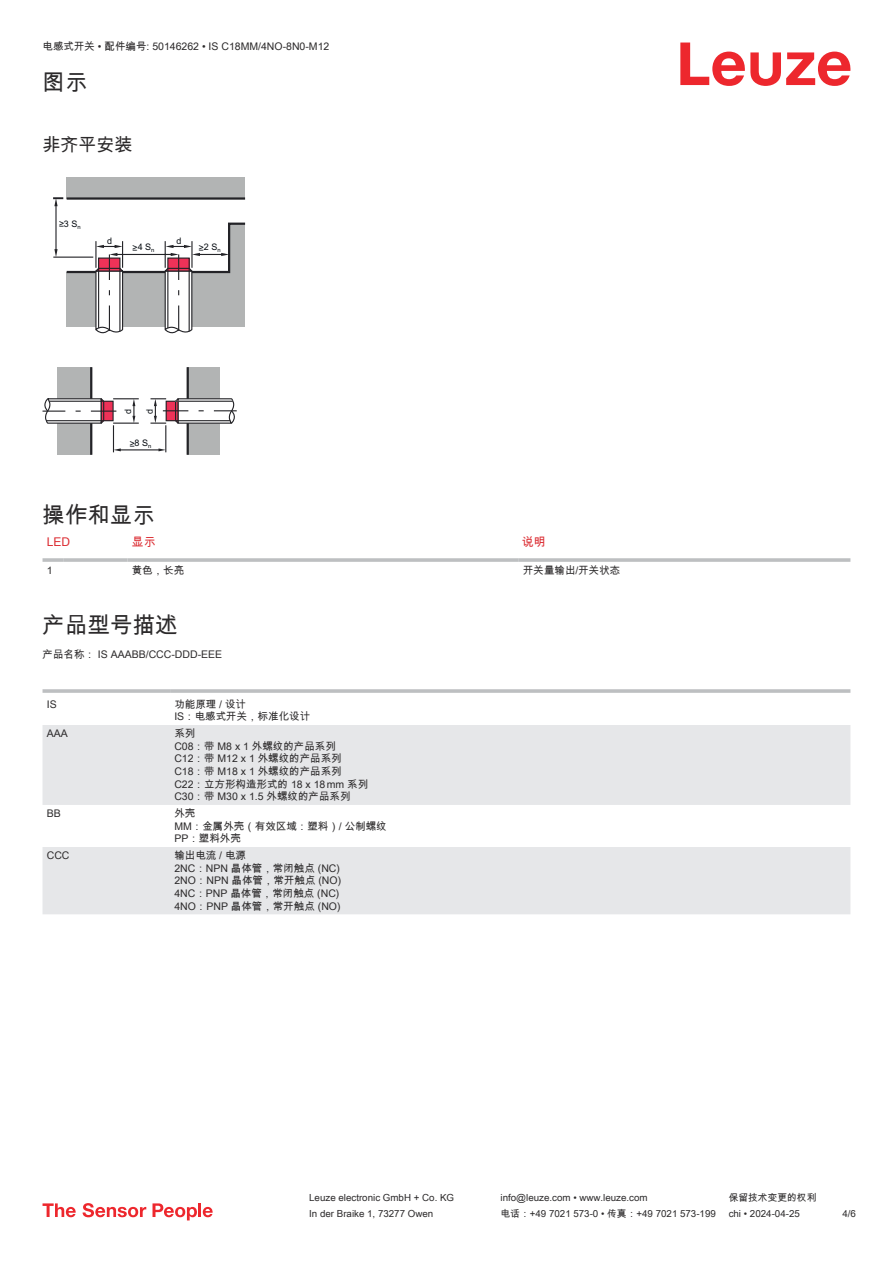
<style>
.page{position:relative;width:893px;height:1263px;background:#fff}
.page>*{position:absolute;margin:0;border:0;box-sizing:border-box;transform-origin:0 0}
.t1{font:22.5px "Arial Unicode MS";color:#2b292a}
.t2{font:18px "Arial Unicode MS";color:#2b292a}
.t3{font:12px "Arial Unicode MS";color:#db2a30}
.t4{font:10.5px/12.6px "Arial Unicode MS";color:#2b292a}
.t5{font:9.75px "Arial Unicode MS";color:#2b292a}
.t6{font:9px "Arial";color:#03080e}
.t7{font:9px "Arial";color:#070c11}
</style>
<div class="page">
<svg style="left:680px;top:43px;width:170px;height:43px"></svg>
<hr style="left:43px;top:558px;width:21px;height:4px;background:#c7c9cb">
<hr style="left:64px;top:558px;width:64px;height:4px;background:#c8cacb">
<hr style="left:128px;top:558px;width:391px;height:4px;background:#c7c9cb">
<hr style="left:519px;top:558px;width:331px;height:4px;background:#bdbfc1">
<svg style="left:43px;top:725px;width:807px;height:189px;fill:#e6e7e9"></svg>
<hr style="left:43px;top:689px;width:127px;height:4px;background:#bdbfc1">
<hr style="left:170px;top:689px;width:680px;height:4px;background:#c5c7c8">
<svg style="left:43px;top:1203px;width:33px;height:14px"></svg>
<svg style="left:83px;top:1203px;width:63px;height:14px"></svg>
<svg style="left:153px;top:1203px;width:44px;height:17px"></svg>
<hr style="left:198px;top:1203px;width:3px;height:14px;background:#ed272d">
<svg style="left:203px;top:1207px;width:10px;height:10px"></svg>
<div style="left:67px;top:177px;width:178px;height:22px;background:#b2b4b4"></div>
<hr style="left:67px;top:197px;width:178px;height:3px;background:#232327">
<hr style="left:53px;top:257px;width:40px;height:1px;background:#232327">
<hr style="left:55px;top:204px;width:2px;height:46px;background:#232327">
<svg style="left:64px;top:222px;width:181px;height:112px"></svg>
<svg style="left:53px;top:197px;width:10px;height:9px"></svg>
<svg style="left:54px;top:249px;width:4px;height:8px"></svg>
<div style="left:188px;top:367px;width:32px;height:88px;background:#b2b4b4"></div>
<hr style="left:187px;top:367px;width:2px;height:88px;background:#232327">
<div style="left:57px;top:367px;width:34px;height:88px;background:#b2b4b4"></div>
<hr style="left:90px;top:367px;width:2px;height:88px;background:#232327">
<hr style="left:119px;top:449px;width:41px;height:1px;background:#232327">
<svg style="left:150px;top:397px;width:87px;height:55px"></svg>
<svg style="left:43px;top:396px;width:96px;height:56px"></svg>
<p class="t4" style="left:43px;top:40px;width:288px">电感式开关 • 配件编号: 50146262 • IS C18MM/4NO-8N0-M12</p>
<h1 class="t1" style="left:43px;top:66px;width:46px">图示</h1>
<h2 class="t2" style="left:43px;top:132px;width:91px">非齐平安装</h2>
<p class="t6" style="left:59px;top:219px;width:23px">≥3 S<sub>n</sub></p>
<p class="t7" style="left:107px;top:235px;width:7px">d</p>
<p class="t7" style="left:176px;top:235px;width:7px">d</p>
<p class="t6" style="left:132px;top:242px;width:24px">≥4 S<sub>n</sub></p>
<p class="t6" style="left:199px;top:242px;width:23px">≥2 S<sub>n</sub></p>
<p class="t7" style="left:123px;top:414px;width:7px;rotate:-90deg">d</p>
<p class="t7" style="left:145px;top:414px;width:7px;rotate:-90deg">d</p>
<p class="t6" style="left:130px;top:438px;width:23px">≥8 S<sub>n</sub></p>
<h1 class="t1" style="left:43px;top:499px;width:114px">操作和显示</h1>
<p class="t3" style="left:47px;top:533px;width:25px">LED</p>
<p class="t3" style="left:132px;top:533px;width:25px">显示</p>
<p class="t3" style="left:522px;top:533px;width:25px">说明</p>
<p class="t4" style="left:47px;top:564px;width:7px">1</p>
<p class="t4" style="left:132px;top:564px;width:54px">黄色，长亮</p>
<p class="t4" style="left:523px;top:564px;width:99px">开关量输出/开关状态</p>
<h1 class="t1" style="left:43px;top:608px;width:136px">产品型号描述</h1>
<p class="t4" style="left:43px;top:648px;width:181px">产品名称： IS AAABB/CCC-DDD-EEE</p>
<p class="t4" style="left:47px;top:698px;width:11px">IS</p>
<p class="t4" style="left:174px;top:697px;width:137px">功能原理 / 设计<br>IS：电感式开关，标准化设计</p>
<p class="t4" style="left:47px;top:727px;width:23px">AAA</p>
<p class="t4" style="left:174px;top:727px;width:195px">系列<br>C08：带 M8 x 1 外螺纹的产品系列<br>C12：带 M12 x 1 外螺纹的产品系列<br>C18：带 M18 x 1 外螺纹的产品系列<br>C22：立方形构造形式的 18 x 18 mm 系列<br>C30：带 M30 x 1.5 外螺纹的产品系列</p>
<p class="t4" style="left:47px;top:807px;width:16px">BB</p>
<p class="t4" style="left:174px;top:807px;width:214px">外壳<br>MM：金属外壳（有效区域：塑料）/ 公制螺纹<br>PP：塑料外壳</p>
<p class="t4" style="left:47px;top:849px;width:24px">CCC</p>
<p class="t4" style="left:174px;top:849px;width:168px">输出电流 / 电源<br>2NC：NPN 晶体管，常闭触点 (NC)<br>2NO：NPN 晶体管，常开触点 (NO)<br>4NC：PNP 晶体管，常闭触点 (NC)<br>4NO：PNP 晶体管，常开触点 (NO)</p>
<p class="t5" style="left:309px;top:1191px;width:146px">Leuze electronic GmbH + Co. KG</p>
<p class="t5" style="left:501px;top:1191px;width:149px">info@leuze.com • www.leuze.com</p>
<p class="t5" style="left:729px;top:1191px;width:89px">保留技术变更的权利</p>
<p class="t5" style="left:309px;top:1206px;width:126px">In der Braike 1, 73277 Owen</p>
<p class="t5" style="left:501px;top:1206px;width:217px">电话：+49 7021 573-0 • 传真：+49 7021 573-199</p>
<p class="t5" style="left:729px;top:1206px;width:73px">chi • 2024-04-25</p>
<p class="t5" style="left:842px;top:1206px;width:15px">4/6</p>
</div>
